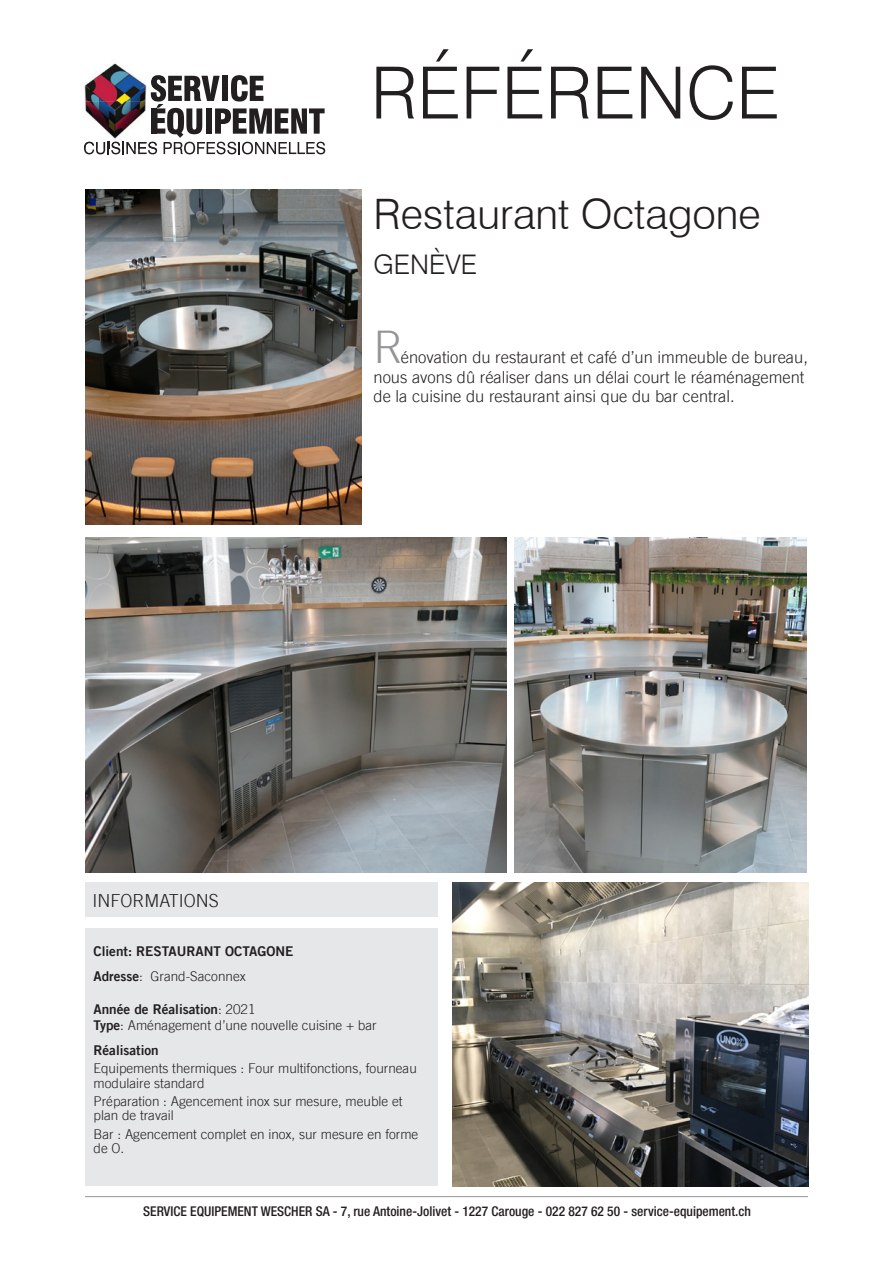
<style>
.page{position:relative;width:893px;height:1263px;background:#fff}
.page>*{position:absolute;margin:0;border:0;box-sizing:border-box;transform-origin:0 0}
.t1{font:300 72px "Swiss 721 BT";color:#231f20}
.t2{font:300 45px "Trade Gothic";color:#939598}
.t3{font:300 42px "Swiss 721 BT";color:#231f20}
.t4{font:300 27px "Swiss 721 BT";color:#231f20}
.t5{font:300 18px "Trade Gothic";color:#231f20}
.t6{font:300 16.5px/19.8px "Trade Gothic";color:#231f20}
.t7{font:300 13.5px/14.2px "Trade Gothic";color:#231f20}
.t8{font:500 condensed 13.5px "Helvetica Neue";color:#231f20}
.t9{font:13.5px "Trade Gothic Bold Two";color:#231f20}
.s1{font-family:"Trade Gothic Bold Two";font-weight:400}
.s2{font-family:"Trade Gothic";font-weight:300}
</style>
<div class="page">
<div style="left:85px;top:928px;width:353px;height:258px;background:#e6e7e9"></div>
<img style="left:99px;top:63px;width:35px;height:12px">
<svg style="left:84px;top:75px;width:241px;height:79px"></svg>
<img style="left:85px;top:537px;width:421px;height:335px">
<img style="left:514px;top:537px;width:293px;height:335px">
<img style="left:452px;top:883px;width:357px;height:303px">
<hr style="left:85px;top:1196px;width:723px;height:1px;background:#939598">
<div style="left:85px;top:883px;width:353px;height:34px;background:#e6e7e9"></div>
<img style="left:85px;top:190px;width:276px;height:334px">
<h1 class="t1" style="left:371px;top:49px;width:411px">RÉFÉRENCE</h1>
<h3 class="t3" style="left:373px;top:188px;width:389px">Restaurant Octagone</h3>
<h3 class="t4" style="left:373px;top:248px;width:105px">GENÈVE</h3>
<h2 class="t2" style="left:373px;top:327px;width:32px">R</h2>
<p class="t6" style="left:373px;top:348px;width:436px;text-indent:27px">énovation du restaurant et café d’un immeuble de bureau, nous avons dû réaliser dans un délai court le réaménagement de la cuisine du restaurant ainsi que du bar central.</p>
<h3 class="t5" style="left:92px;top:893px;width:128px">INFORMATIONS</h3>
<p class="t9" style="left:94px;top:945px;width:201px">Client: RESTAURANT OCTAGONE</p>
<p class="t7" style="left:94px;top:970px;width:154px"><span class="s1">Adresse</span>: Grand-Saconnex</p>
<p class="t9" style="left:94px;top:1003px;width:164px">Année de Réalisation<span class="s2">: 2021</span></p>
<p class="t7" style="left:94px;top:1019px;width:285px"><span class="s1">Type</span>: Aménagement d’une nouvelle cuisine + bar</p>
<p class="t9" style="left:94px;top:1044px;width:67px">Réalisation</p>
<p class="t7" style="left:94px;top:1062px;width:325px">Equipements thermiques : Four multifonctions, fourneau modulaire standard</p>
<p class="t7" style="left:94px;top:1095px;width:311px">Préparation : Agencement inox sur mesure, meuble et plan de travail</p>
<p class="t7" style="left:94px;top:1128px;width:326px">Bar : Agencement complet en inox, sur mesure en forme de O.</p>
<p class="t8" style="left:143px;top:1203px;width:609px">SERVICE EQUIPEMENT WESCHER SA - 7, rue Antoine-Jolivet - 1227 Carouge - 022 827 62 50 - service-equipement.ch</p>
</div>
